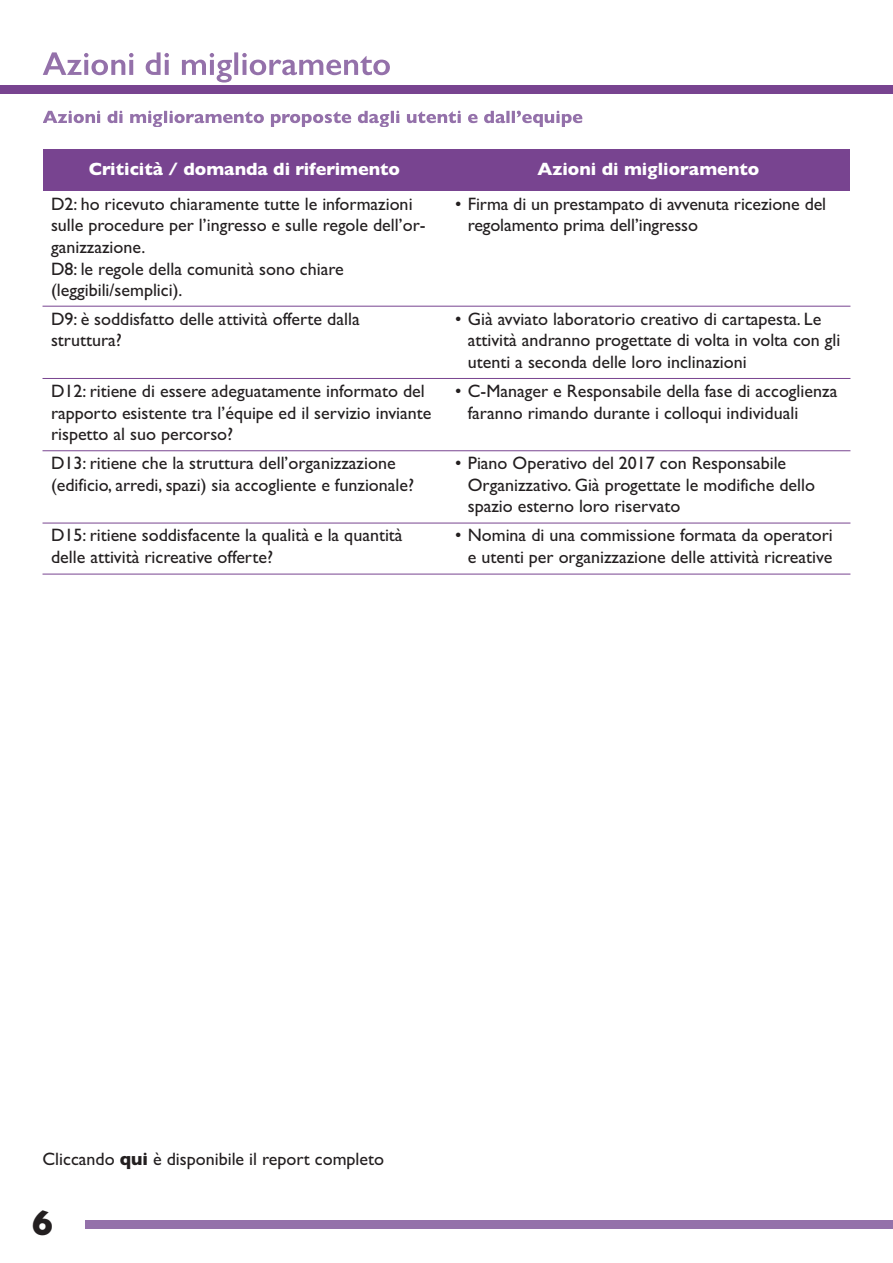
<style>
.page{position:relative;width:893px;height:1263px;background:#fff}
.page>*{position:absolute;margin:0;border:0;box-sizing:border-box;transform-origin:0 0}
.t1{font:700 36px "Gill Sans";color:#231f20}
.t2{font:18px/21.6px "Gill Sans";color:#231f20}
.t3{font:700 18px "Gill Sans";color:#fff}
.s1{font-weight:700}
</style>
<div class="page">
<div style="left:0;top:85px;width:893px;height:9px;background:#784490"></div>
<svg style="left:43px;top:52px;width:238px;height:31px"></svg>
<svg style="left:43px;top:111px;width:119px;height:16px"></svg>
<div style="left:43px;top:149px;width:403px;height:42px;background:#784490"></div>
<div style="left:446px;top:149px;width:404px;height:42px;background:#784490"></div>
<hr style="left:43px;top:306px;width:807px;height:1px;background:#784490">
<hr style="left:43px;top:378px;width:807px;height:1px;background:#784490">
<hr style="left:43px;top:450px;width:807px;height:1px;background:#784490">
<hr style="left:43px;top:523px;width:807px;height:1px;background:#784490">
<hr style="left:43px;top:574px;width:807px;height:1px;background:#784490">
<div style="left:85px;top:1220px;width:808px;height:9px;background:#9471aa"></div>
<p class="t3" style="left:89px;top:162px;width:313px">Criticità / domanda di riferimento</p>
<p class="t3" style="left:537px;top:162px;width:223px">Azioni di miglioramento</p>
<p class="t2" style="left:51px;top:195px;width:376px">D2: ho ricevuto chiaramente tutte le informazioni sulle procedure per l’ingresso e sulle regole dell’or&shy;ganizzazione.<br>D8: le regole della comunità sono chiare (leggibili/semplici).</p>
<p class="t2" style="left:468px;top:195px;width:360px;text-indent:-13px">• Firma di un prestampato di avvenuta ricezione del regolamento prima dell’ingresso</p>
<p class="t2" style="left:51px;top:310px;width:310px">D9: è soddisfatto delle attività offerte dalla struttura?</p>
<p class="t2" style="left:468px;top:310px;width:374px;text-indent:-13px">• Già avviato laboratorio creativo di cartapesta. Le attività andranno progettate di volta in volta con gli utenti a seconda delle loro inclinazioni</p>
<p class="t2" style="left:51px;top:382px;width:382px">D12: ritiene di essere adeguatamente informato del rapporto esistente tra l’équipe ed il servizio inviante rispetto al suo percorso?</p>
<p class="t2" style="left:468px;top:382px;width:371px;text-indent:-13px">• C-Manager e Responsabile della fase di accoglienza faranno rimando durante i colloqui individuali</p>
<p class="t2" style="left:51px;top:454px;width:365px">D13: ritiene che la struttura dell’organizzazione (edificio, arredi, spazi) sia accogliente e funzionale?</p>
<p class="t2" style="left:468px;top:454px;width:349px;text-indent:-13px">• Piano Operativo del 2017 con Responsabile<br>Organizzativo. Già progettate le modifiche dello spazio esterno loro riservato</p>
<p class="t2" style="left:51px;top:527px;width:353px">D15: ritiene soddisfacente la qualità e la quantità delle attività ricreative offerte?</p>
<p class="t2" style="left:455px;top:527px;width:379px;text-align:right">• Nomina di una commissione formata da operatori e utenti per organizzazione delle attività ricreative</p>
<p class="t2" style="left:43px;top:1150px;width:343px">Cliccando <span class="s1">qui</span> è disponibile il report completo</p>
<h1 class="t1" style="left:32px;top:1210px;width:23px">6</h1>
</div>
